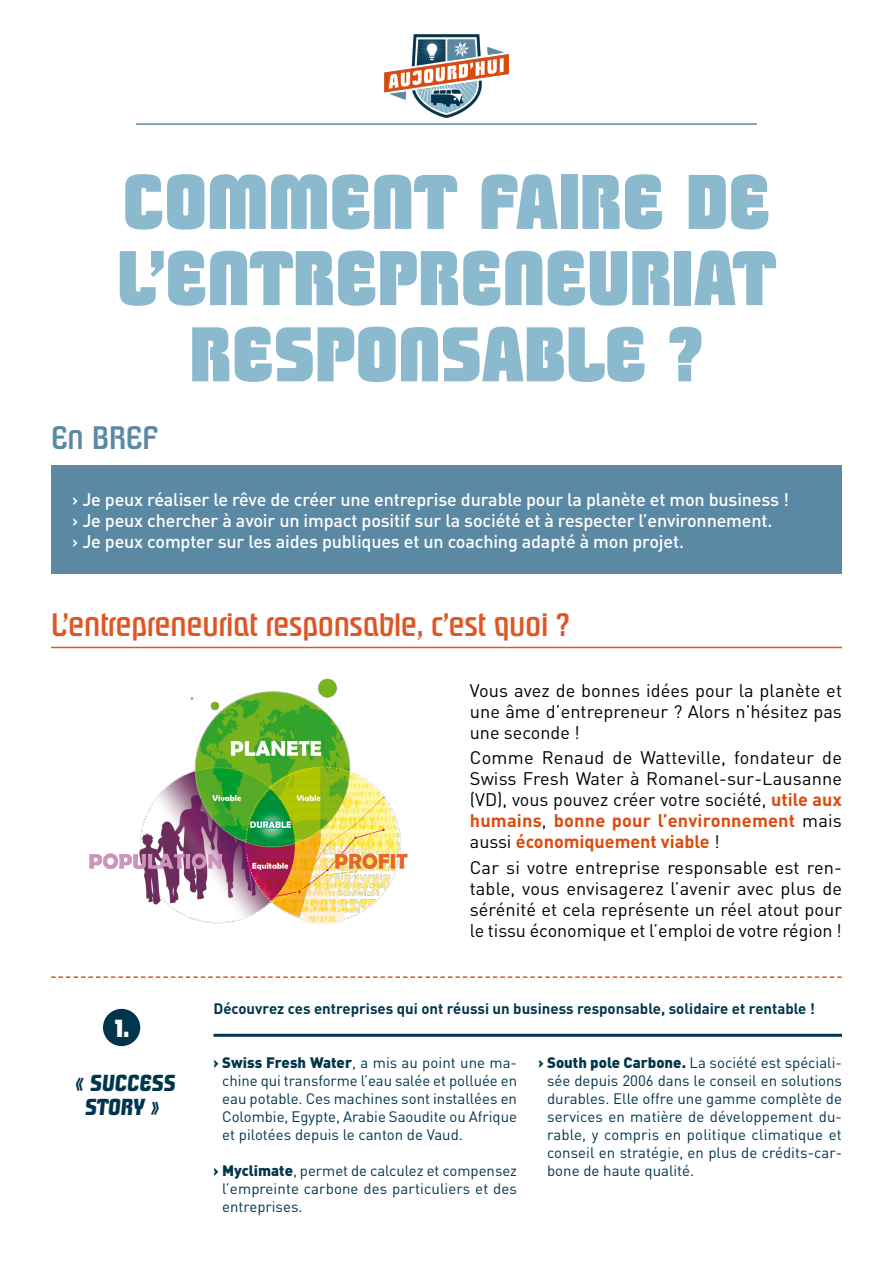
<style>
.page{position:relative;width:893px;height:1263px;background:#fff}
.page>*{position:absolute;margin:0;border:0;box-sizing:border-box;transform-origin:0 0}
.t1{font:800 75px/76.2px "Pasadena";color:#8bb9ce;text-align:center}
.t2{font:500 31.5px "Pasadena";letter-spacing:-.01em;color:#df5526}
.t3{font:500 31.5px "Pasadena";letter-spacing:-.01em;color:#5b89a4}
.t4{font:800 24px "Pasadena";color:#fff}
.t5{font:700 22.5px/24px "Ipasadena";color:#00364d;text-align:center}
.t6{font:18px/21px "DIN";color:#000;text-align:justify}
.t7{font:500 18px/21px "DIN";letter-spacing:-.01em;color:#fff}
.t8{font:15px/18px "DIN";color:#00364d;text-align:justify}
.t9{font:700 15px "DIN";color:#00364d}
.s1{font-weight:700;color:#dc4b0d}
.s2{font-weight:900}
</style>
<div class="page">
<div style="left:51px;top:466px;width:791px;height:108px;background:#5b89a4"></div>
<hr style="left:51px;top:647px;width:791px;height:1px;background:#df5526">
<hr style="left:136px;top:123px;width:621px;height:2px;background:#5b89a4">
<hr style="left:213px;top:1034px;width:629px;height:3px;background:#00364d">
<div style="left:103px;top:1009px;width:37px;height:37px;background:#00364d;border-radius:50%"></div>
<svg style="left:51px;top:976px;width:791px;height:2px"></svg>
<img style="left:89px;top:678px;width:319px;height:246px">
<img style="left:384px;top:35px;width:124px;height:82px">
<h1 class="t1" style="left:117px;top:166px;width:660px">COMMENT FAIRE DE<br>L’ENTREPRENEURIAT<br>RESPONSABLE ?</h1>
<h2 class="t3" style="left:51px;top:422px;width:108px">En BREF</h2>
<p class="t7" style="left:72px;top:489px;width:718px">› Je peux réaliser le rêve de créer une entreprise durable pour la planète et mon business ! › Je peux chercher à avoir un impact positif sur la société et à respecter l’environnement.<br>› Je peux compter sur les aides publiques et un coaching adapté à mon projet.</p>
<h2 class="t2" style="left:51px;top:609px;width:520px">L’entrepreneuriat responsable, c’est quoi ?</h2>
<p class="t6" style="left:470px;top:680px;width:374px">Vous avez de bonnes idées pour la planète et une âme d’entrepreneur ? Alors n’hésitez pas une seconde !</p>
<p class="t6" style="left:470px;top:747px;width:374px">Comme Renaud de Watteville, fondateur de Swiss Fresh Water à Romanel-sur-Lausanne (VD), vous pouvez créer votre société, <span class="s1">utile aux humains</span>, <span class="s1">bonne pour l’environnement</span> mais aussi <span class="s1">économiquement viable</span> !</p>
<p class="t6" style="left:470px;top:856px;width:374px">Car si votre entreprise responsable est ren&shy;table, vous envisagerez l’avenir avec plus de sérénité et cela représente un réel atout pour le tissu économique et l’emploi de votre région !</p>
<h3 class="t4" style="left:113px;top:1015px;width:17px">1.</h3>
<h3 class="t5" style="left:75px;top:1071px;width:102px">« SUCCESS<br>STORY »</h3>
<p class="t9" style="left:213px;top:999px;width:603px">Découvrez ces entreprises qui ont réussi un business responsable, solidaire et rentable !</p>
<p class="t8" style="left:222px;top:1053px;width:296px;text-indent:-9px"><span class="s2">› Swiss Fresh Water</span>, a mis au point une ma&shy;chine qui transforme l’eau salée et polluée en eau potable. Ces machines sont installées en Colombie, Egypte, Arabie Saoudite ou Afrique et pilotées depuis le canton de Vaud.</p>
<p class="t8" style="left:222px;top:1161px;width:296px;text-indent:-9px"><span class="s2">› Myclimate</span>, permet de calculez et compensez l’empreinte carbone des particuliers et des entreprises.</p>
<p class="t8" style="left:547px;top:1053px;width:296px;text-indent:-9px"><span class="s2">› South pole Carbone.</span> La société est spéciali&shy;sée depuis 2006 dans le conseil en solutions durables. Elle offre une gamme complète de services en matière de développement du&shy;rable, y compris en politique climatique et conseil en stratégie, en plus de crédits-car&shy;bone de haute qualité.</p>
</div>
